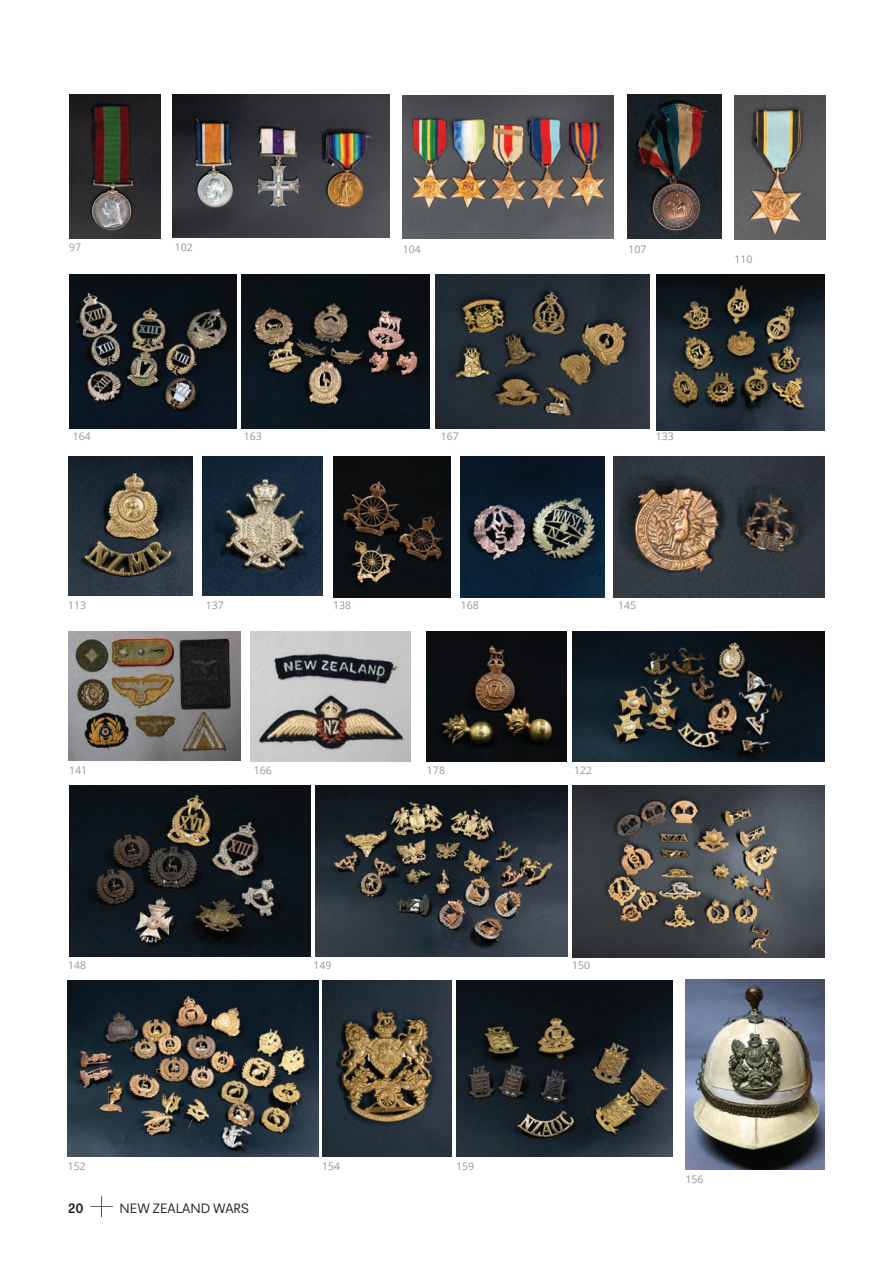
<style>
.page{position:relative;width:893px;height:1263px;background:#fff}
.page>*{position:absolute;margin:0;border:0;box-sizing:border-box;transform-origin:0 0}
.t1{font:13.5px "Recta";color:#231f20}
.t2{font:700 13.5px "Recta";color:#231f20}
.t3{font:10.5px "Open Sans";color:#939598}
</style>
<div class="page">
<svg style="left:90px;top:1196px;width:23px;height:21px"></svg>
<img style="left:403px;top:95px;width:211px;height:143px">
<img style="left:627px;top:95px;width:94px;height:143px">
<img style="left:734px;top:96px;width:92px;height:143px">
<img style="left:69px;top:95px;width:92px;height:143px">
<img style="left:173px;top:95px;width:217px;height:143px">
<img style="left:68px;top:981px;width:251px;height:175px">
<img style="left:685px;top:980px;width:140px;height:190px">
<img style="left:572px;top:786px;width:253px;height:171px">
<img style="left:427px;top:631px;width:139px;height:131px">
<img style="left:572px;top:631px;width:252px;height:131px">
<img style="left:69px;top:786px;width:242px;height:170px">
<img style="left:614px;top:457px;width:211px;height:140px">
<img style="left:68px;top:631px;width:173px;height:130px">
<img style="left:322px;top:981px;width:130px;height:175px">
<img style="left:461px;top:457px;width:143px;height:140px">
<img style="left:656px;top:274px;width:169px;height:156px">
<img style="left:203px;top:457px;width:120px;height:138px">
<img style="left:333px;top:457px;width:118px;height:140px">
<img style="left:68px;top:457px;width:125px;height:138px">
<img style="left:251px;top:631px;width:160px;height:131px">
<img style="left:436px;top:274px;width:213px;height:155px">
<img style="left:456px;top:981px;width:217px;height:175px">
<img style="left:69px;top:274px;width:168px;height:155px">
<img style="left:316px;top:786px;width:251px;height:170px">
<img style="left:242px;top:274px;width:187px;height:155px">
<p class="t3" style="left:69px;top:240px;width:14px">97</p>
<p class="t3" style="left:175px;top:240px;width:20px">102</p>
<p class="t3" style="left:403px;top:242px;width:20px">104</p>
<p class="t3" style="left:628px;top:242px;width:20px">107</p>
<p class="t3" style="left:734px;top:252px;width:20px">110</p>
<p class="t3" style="left:73px;top:429px;width:20px">164</p>
<p class="t3" style="left:244px;top:429px;width:20px">163</p>
<p class="t3" style="left:441px;top:429px;width:20px">167</p>
<p class="t3" style="left:656px;top:429px;width:20px">133</p>
<p class="t3" style="left:68px;top:598px;width:20px">113</p>
<p class="t3" style="left:206px;top:598px;width:20px">137</p>
<p class="t3" style="left:333px;top:598px;width:20px">138</p>
<p class="t3" style="left:461px;top:598px;width:20px">168</p>
<p class="t3" style="left:618px;top:598px;width:20px">145</p>
<p class="t3" style="left:69px;top:763px;width:20px">141</p>
<p class="t3" style="left:427px;top:763px;width:20px">178</p>
<p class="t3" style="left:574px;top:763px;width:20px">122</p>
<p class="t3" style="left:254px;top:763px;width:20px">166</p>
<p class="t3" style="left:68px;top:958px;width:20px">148</p>
<p class="t3" style="left:313px;top:958px;width:20px">149</p>
<p class="t3" style="left:572px;top:958px;width:20px">150</p>
<p class="t3" style="left:68px;top:1159px;width:20px">152</p>
<p class="t2" style="left:68px;top:1200px;width:17px">20</p>
<p class="t1" style="left:120px;top:1200px;width:131px">NEW ZEALAND WARS</p>
<p class="t3" style="left:322px;top:1159px;width:20px">154</p>
<p class="t3" style="left:456px;top:1159px;width:20px">159</p>
<p class="t3" style="left:685px;top:1172px;width:20px">156</p>
</div>
